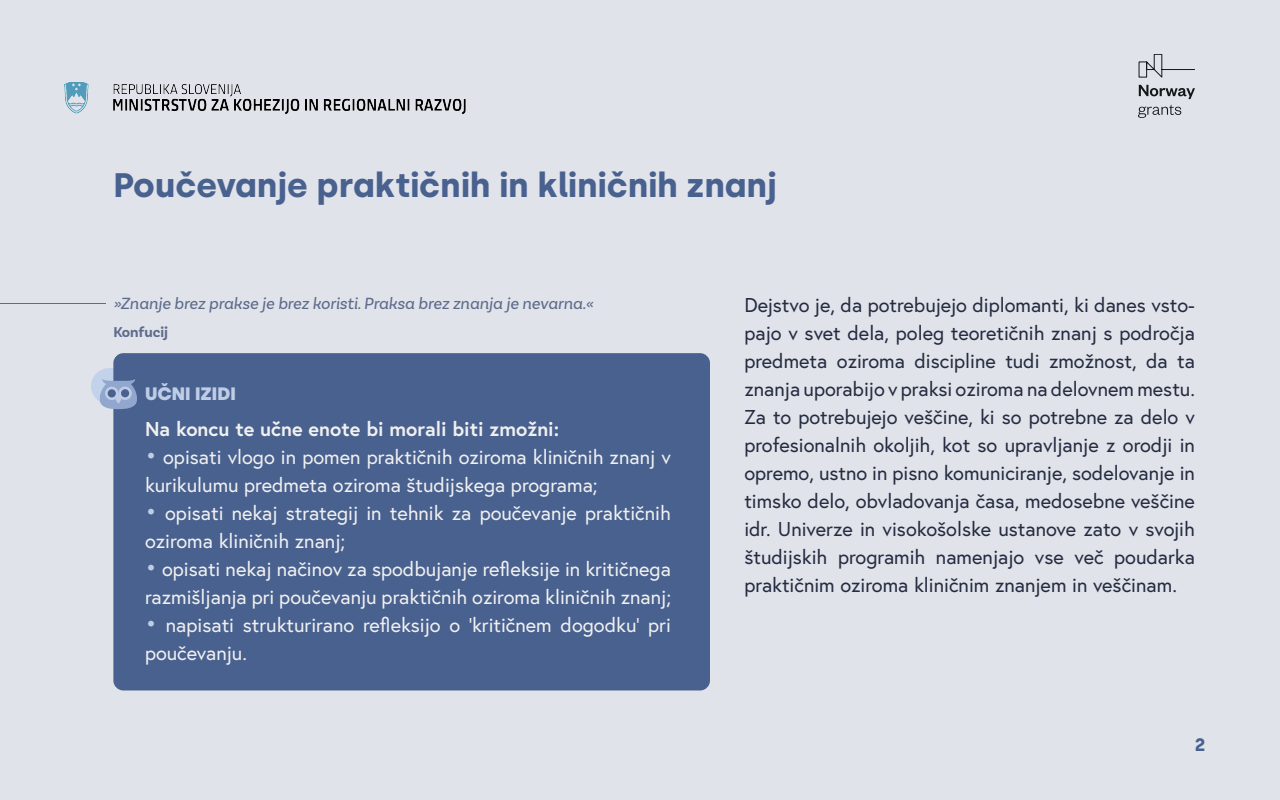
<style>
.page{position:relative;width:1280px;height:800px;background:#e0e3e9}
.page>*{position:absolute;margin:0;border:0;box-sizing:border-box;transform-origin:0 0}
.t1{font:700 34px "Silka";color:#49618f}
.t2{font:20px/28px "Europa";color:#252b41;text-align:justify}
.t3{font:20px/28px "Europa";color:#f0f0f0}
.t4{font:700 20px "Europa";color:#f0f0f0}
.t5{font:900 18px "Silka";color:#bfcce5}
.t6{font:700 18px "Silka";color:#49618f}
.t7{font:italic 17px "Basic Sans";color:#5d6b8c}
.t8{font:700 15px "Basic Sans";color:#5d6b8c}
.s1{font-size:24px;color:#bfcce5}
</style>
<div class="page">
<div style="left:91px;top:368px;width:40px;height:36px;background:#c2d2eb;border-radius:18px"></div>
<svg style="left:1138px;top:54px;width:57px;height:24px"></svg>
<svg style="left:1139px;top:85px;width:56px;height:14px"></svg>
<svg style="left:1138px;top:105px;width:43px;height:13px"></svg>
<img style="left:64px;top:82px;width:402px;height:33px">
<hr style="left:0;top:303px;width:106px;height:1px;background:#5d6b8c">
<div style="left:113px;top:353px;width:597px;height:337px;background:#49618f;border-radius:10px"></div>
<svg style="left:99px;top:379px;width:38px;height:30px"></svg>
<svg style="left:118px;top:387px;width:14px;height:13px"></svg>
<svg style="left:105px;top:387px;width:13px;height:13px"></svg>
<div style="left:108px;top:389px;width:8px;height:8px;background:#4a618f;border-radius:50%"></div>
<div style="left:121px;top:389px;width:8px;height:8px;background:#4a618f;border-radius:50%"></div>
<h1 class="t1" style="left:113px;top:165px;width:665px">Poučevanje praktičnih in kliničnih znanj</h1>
<p class="t7" style="left:113px;top:293px;width:482px">»Znanje brez prakse je brez koristi. Praksa brez znanja je nevarna.«</p>
<p class="t8" style="left:113px;top:323px;width:56px">Konfucij</p>
<p class="t5" style="left:145px;top:383px;width:92px">UČNI IZIDI</p>
<p class="t4" style="left:145px;top:416px;width:416px">Na koncu te učne enote bi morali biti zmožni:</p>
<p class="t3" style="left:145px;top:443px;width:527px"><span class="s1">•</span> opisati vlogo in pomen praktičnih oziroma kliničnih znanj v kurikulumu predmeta oziroma študijskega programa;</p>
<p class="t3" style="left:145px;top:499px;width:527px"><span class="s1">•</span> opisati nekaj strategij in tehnik za poučevanje praktičnih oziroma kliničnih znanj;</p>
<p class="t3" style="left:145px;top:555px;width:527px"><span class="s1">•</span> opisati nekaj načinov za spodbujanje refleksije in kritičnega razmišljanja pri poučevanju praktičnih oziroma kliničnih znanj;</p>
<p class="t3" style="left:145px;top:611px;width:527px"><span class="s1">•</span> napisati strukturirano refleksijo o ‘kritičnem dogodku’ pri poučevanju.</p>
<p class="t2" style="left:744px;top:290px;width:452px">Dejstvo je, da potrebujejo diplomanti, ki danes vsto&shy;pajo v svet dela, poleg teoretičnih znanj s področja predmeta oziroma discipline tudi zmožnost, da ta znanja uporabijo v praksi oziroma na delovnem mestu.<br>Za to potrebujejo veščine, ki so potrebne za delo v profesionalnih okoljih, kot so upravljanje z orodji in opremo, ustno in pisno komuniciranje, sodelovanje in timsko delo, obvladovanja časa, medosebne veščine idr. Univerze in visokošolske ustanove zato v svojih študijskih programih namenjajo vse več poudarka praktičnim oziroma kliničnim znanjem in veščinam.</p>
<p class="t6" style="left:1195px;top:734px;width:12px">2</p>
</div>
